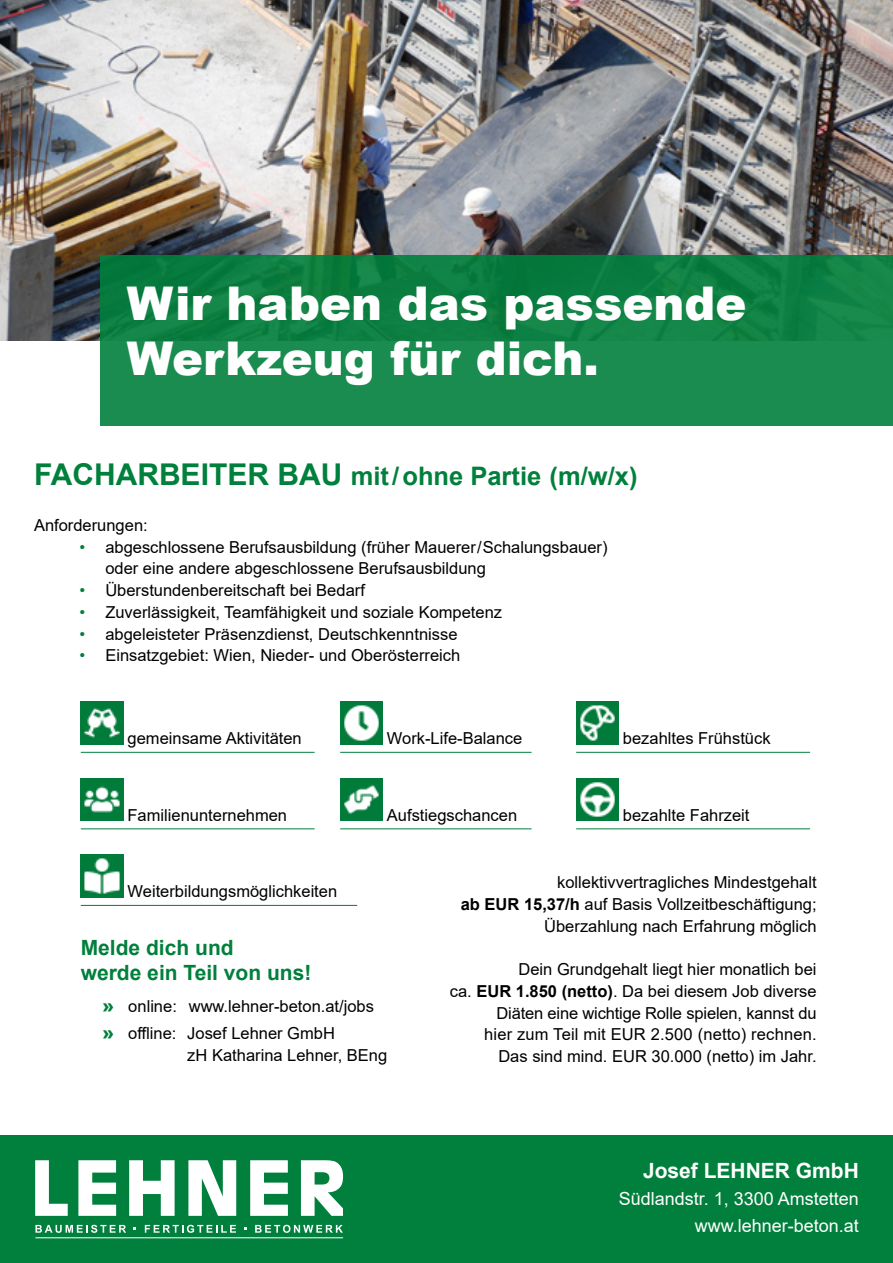
<style>
.page{position:relative;width:893px;height:1263px;background:#fff}
.page>*{position:absolute;margin:0;border:0;box-sizing:border-box;transform-origin:0 0}
.t1{font:900 46.5px/55.8px "Arial";color:#fff}
.t2{font:700 25.5px "Arial";color:#00803c}
.t3{font:700 21px/25.2px "Arial";color:#00803c}
.t4{font:700 21px "Arial";color:#fff}
.t5{font:18px/27px "Arial";color:#fff;text-align:right}
.t6{font:16.5px/21.8px "Arial";color:#000}
.s1{font-size:30px}
.s2{color:#00803c}
.s3{font-weight:900;font-size:18px;color:#00803c}
.s4{font-weight:700}
</style>
<div class="page">
<img style="left:0;top:0;width:893px;height:340px">
<div style="left:0;top:1135px;width:893px;height:128px;background:#00803c"></div>
<svg style="left:35px;top:1160px;width:33px;height:56px"></svg>
<svg style="left:78px;top:1160px;width:38px;height:56px"></svg>
<svg style="left:129px;top:1160px;width:46px;height:56px"></svg>
<svg style="left:188px;top:1160px;width:48px;height:56px"></svg>
<svg style="left:250px;top:1160px;width:38px;height:56px"></svg>
<svg style="left:301px;top:1160px;width:42px;height:56px"></svg>
<svg style="left:35px;top:1225px;width:91px;height:8px"></svg>
<svg style="left:145px;top:1225px;width:91px;height:8px"></svg>
<svg style="left:255px;top:1225px;width:88px;height:8px"></svg>
<hr style="left:35px;top:1237px;width:308px;height:1px;background:#fff">
<div style="left:100px;top:255px;width:793px;height:170px;background:linear-gradient(to bottom,#097b3e,#1e9053)"></div>
<img style="left:81px;top:702px;width:42px;height:42px">
<hr style="left:81px;top:752px;width:234px;height:1px;background:#00803c">
<img style="left:81px;top:778px;width:42px;height:43px">
<hr style="left:81px;top:828px;width:234px;height:1px;background:#00803c">
<img style="left:81px;top:855px;width:42px;height:42px">
<hr style="left:81px;top:905px;width:276px;height:1px;background:#00803c">
<img style="left:340px;top:702px;width:43px;height:42px">
<hr style="left:340px;top:752px;width:191px;height:1px;background:#00803c">
<img style="left:340px;top:778px;width:43px;height:43px">
<hr style="left:340px;top:828px;width:191px;height:1px;background:#00803c">
<img style="left:576px;top:702px;width:43px;height:42px">
<hr style="left:576px;top:752px;width:234px;height:1px;background:#00803c">
<img style="left:576px;top:778px;width:43px;height:43px">
<hr style="left:576px;top:828px;width:234px;height:1px;background:#00803c">
<h1 class="t1" style="left:127px;top:274px;width:621px">Wir haben das passende<br>Werkzeug für dich.</h1>
<h2 class="t2" style="left:34px;top:458px;width:605px"><span class="s1">FACHARBEITER BAU</span> mit/ohne Partie (m/w/x)</h2>
<p class="t6" style="left:34px;top:514px;width:115px">Anforderungen:</p>
<p class="t6" style="left:105px;top:536px;width:504px;text-indent:-26px"><span class="s2">•</span> abgeschlossene Berufsausbildung (früher Mauerer/Schalungsbauer) oder eine andere abgeschlossene Berufsausbildung</p>
<p class="t6" style="left:80px;top:579px;width:287px"><span class="s2">•</span> Überstundenbereitschaft bei Bedarf</p>
<p class="t6" style="left:80px;top:601px;width:424px"><span class="s2">•</span> Zuverlässigkeit, Teamfähigkeit und soziale Kompetenz</p>
<p class="t6" style="left:80px;top:623px;width:379px"><span class="s2">•</span> abgeleisteter Präsenzdienst, Deutschkenntnisse</p>
<p class="t6" style="left:80px;top:644px;width:382px"><span class="s2">•</span> Einsatzgebiet: Wien, Nieder- und Oberösterreich</p>
<p class="t6" style="left:128px;top:727px;width:176px">gemeinsame Aktivitäten</p>
<p class="t6" style="left:128px;top:804px;width:161px">Familienunternehmen</p>
<p class="t6" style="left:387px;top:727px;width:137px">Work-Life-Balance</p>
<p class="t6" style="left:387px;top:804px;width:132px">Aufstiegschancen</p>
<p class="t6" style="left:623px;top:727px;width:149px">bezahltes Frühstück</p>
<p class="t6" style="left:623px;top:804px;width:128px">bezahlte Fahrzeit</p>
<p class="t6" style="left:128px;top:880px;width:211px">Weiterbildungsmöglichkeiten</p>
<p class="t3" style="left:81px;top:935px;width:232px">Melde dich und<br>werde ein Teil von uns!</p>
<p class="t6" style="left:102px;top:993px;width:274px;line-height:27px"><span class="s3">»</span> online: www.lehner-beton.at/jobs <span class="s3">»</span> offline: Josef Lehner GmbH</p>
<p class="t6" style="left:187px;top:1044px;width:201px">zH Katharina Lehner, BEng</p>
<p class="t6" style="left:461px;top:871px;width:357px;text-align:right">kollektivvertragliches Mindestgehalt<br><span class="s4">ab EUR 15,37/h</span> auf Basis Vollzeitbeschäftigung;<br>Überzahlung nach Erfahrung möglich</p>
<p class="t6" style="left:450px;top:958px;width:368px;text-align:right">Dein Grundgehalt liegt hier monatlich bei<br>ca. <span class="s4">EUR 1.850 (netto)</span>. Da bei diesem Job diverse Diäten eine wichtige Rolle spielen, kannst du<br>hier zum Teil mit EUR 2.500 (netto) rechnen.<br>Das sind mind. EUR 30.000 (netto) im Jahr.</p>
<p class="t4" style="left:643px;top:1156px;width:217px">Josef LEHNER GmbH</p>
<p class="t5" style="left:619px;top:1185px;width:242px">Südlandstr. 1, 3300 Amstetten www.lehner-beton.at</p>
</div>
